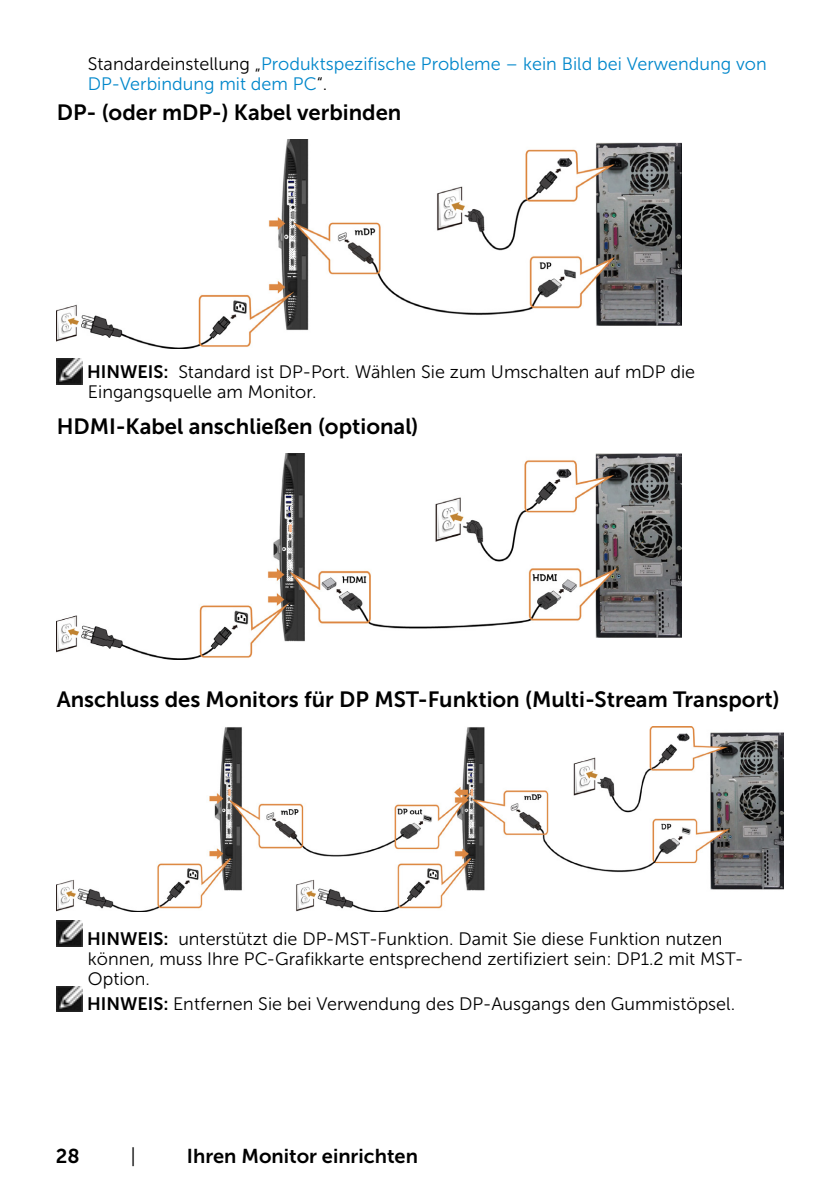
<style>
.page{position:relative;width:840px;height:1191px;background:#fff}
.page>*{position:absolute;margin:0;border:0;box-sizing:border-box;transform-origin:0 0}
.Head4{font:22px "Museo Sans For Dell 700";color:#000}
.Note{font:22px "Museo Sans For Dell 700";color:#000}
.t1{font:20px "Museo Sans For Dell 700";color:#000}
.t2{font:20px "Museo Sans For Dell 300";color:#000}
.Note-2{font:18px/20px "Museo Sans For Dell 300";color:#000}
.Note-3{font:18px/20px "Museo Sans For Dell 300";color:#0087cb}
.s1{color:#000}
.s2{font-family:"Museo Sans For Dell 700"}
</style>
<div class="page">
<img style="left:57px;top:140px;width:623px;height:208px">
<img style="left:57px;top:358px;width:25px;height:26px">
<img style="left:57px;top:453px;width:623px;height:206px">
<img style="left:57px;top:726px;width:725px;height:186px">
<img style="left:57px;top:920px;width:25px;height:26px">
<img style="left:57px;top:986px;width:25px;height:25px">
<p class="Note-3" style="left:88px;top:54px;width:679px"><span class="s1">Standardeinstellung „</span>Produktspezifische Probleme – kein Bild bei Verwendung von<br>DP-Verbindung mit dem PC<span class="s1">“.</span></p>
<p class="Note" style="left:57px;top:100px;width:346px">DP- (oder mDP-) Kabel verbinden</p>
<p class="Note-2" style="left:87px;top:362px;width:609px"><span class="s2">HINWEIS:</span> Standard ist DP-Port. Wählen Sie zum Umschalten auf mDP die<br>Eingangsquelle am Monitor.</p>
<p class="Head4" style="left:57px;top:414px;width:363px">HDMI-Kabel anschließen (optional)</p>
<p class="Head4" style="left:57px;top:687px;width:723px">Anschluss des Monitors für DP MST-Funktion (Multi-Stream Transport)</p>
<p class="Note-2" style="left:87px;top:928px;width:657px"><span class="s2">HINWEIS:</span> unterstützt die DP-MST-Funktion. Damit Sie diese Funktion nutzen können, muss Ihre PC-Grafikkarte entsprechend zertifiziert sein: DP1.2 mit MST-<br>Option.</p>
<p class="Note-2" style="left:87px;top:994px;width:649px"><span class="s2">HINWEIS:</span> Entfernen Sie bei Verwendung des DP-Ausgangs den Gummistöpsel.</p>
<p class="t1" style="left:56px;top:1144px;width:25px">28</p>
<p class="t2" style="left:130px;top:1145px;width:7px">|</p>
<p class="t1" style="left:187px;top:1144px;width:232px">Ihren Monitor einrichten</p>
</div>
